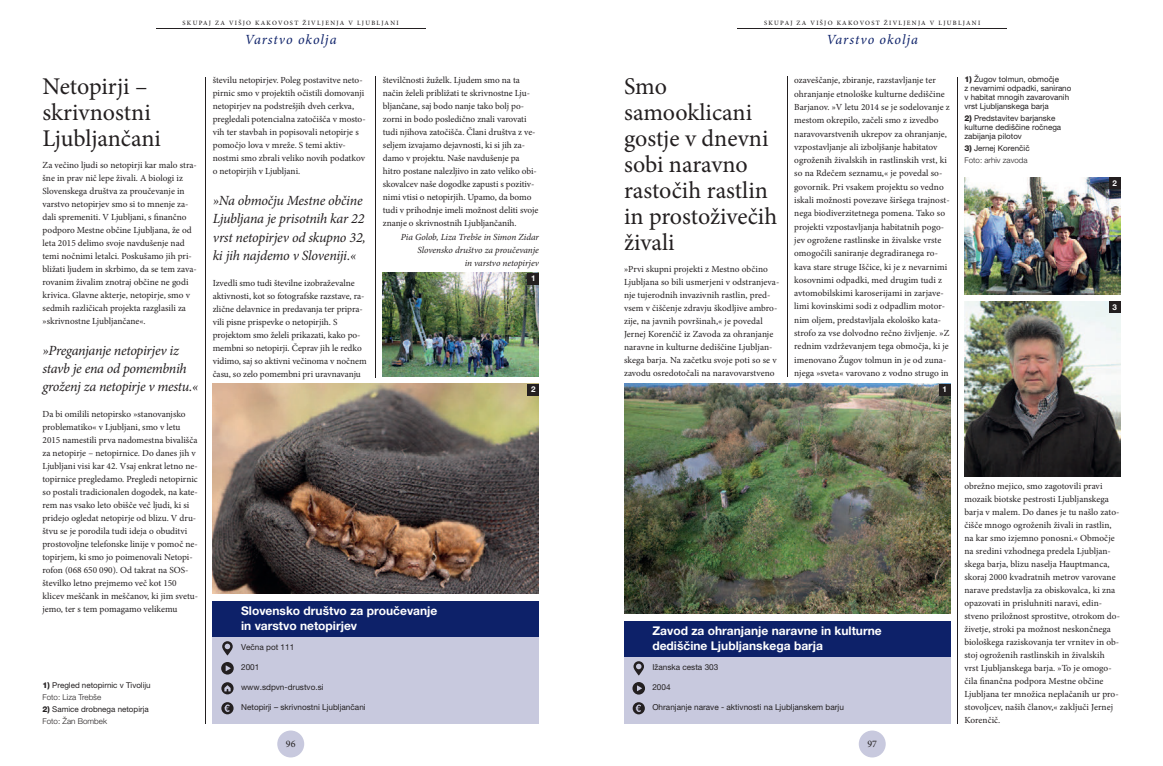
<style>
.page{position:relative;width:1163px;height:766px;background:#fff}
.page>*{position:absolute;margin:0;border:0;box-sizing:border-box;transform-origin:0 0}
.t1{font:24px/26px "Minion Pro";color:#231f20}
.t2{font:italic 14px/18px "Minion Pro";letter-spacing:-.02em;color:#231f20}
.t3{font:italic 14px "Minion Pro";letter-spacing:.065em;color:#0d2169}
.t4{font:700 12px/14.4px "Helvetica Neue LT Pro";color:#fff}
.t5{font:10px "Minion Pro";color:#231f20}
.t6{font:9.3px/13px "Minion Pro";color:#231f20}
.t7{font:italic 9.3px/13px "Minion Pro";letter-spacing:-.005em;color:#231f20;text-align:right}
.t8{font:8.2px "Helvetica Neue LT Pro";color:#231f20}
.t9{font:8px/9px "Helvetica Neue LT Pro";color:#231f20}
.t10{font:300 8px/11.8px "Helvetica Neue LT Pro";color:#231f20}
.t11{font:700 8px "Helvetica Neue LT Pro";color:#fff}
.t12{font:500 6.5px "Minion Pro";letter-spacing:.2em;color:#231f20}
.s1{font-weight:800}
.s2{font-weight:300}
.s3{font-weight:400}
</style>
<div class="page">
<hr style="left:737px;top:28px;width:269px;height:1px;background:#231f20">
<hr style="left:787px;top:77px;width:1px;height:299px;background:#231f20">
<hr style="left:957px;top:77px;width:1px;height:646px;background:#231f20">
<div style="left:858px;top:730px;width:27px;height:27px;background:#c8c9de;border-radius:50%"></div>
<hr style="left:156px;top:28px;width:269px;height:1px;background:#231f20">
<hr style="left:205px;top:77px;width:1px;height:646px;background:#231f20">
<hr style="left:376px;top:77px;width:1px;height:301px;background:#231f20">
<div style="left:277px;top:730px;width:27px;height:27px;background:#c8c9de;border-radius:50%"></div>
<div style="left:213px;top:635px;width:326px;height:88px;background:#c8c9de"></div>
<svg style="left:221px;top:702px;width:12px;height:12px"></svg>
<svg style="left:221px;top:682px;width:12px;height:12px"></svg>
<svg style="left:221px;top:662px;width:13px;height:12px"></svg>
<svg style="left:222px;top:641px;width:11px;height:14px"></svg>
<div style="left:624px;top:655px;width:326px;height:68px;background:#c8c9de"></div>
<svg style="left:632px;top:702px;width:12px;height:12px"></svg>
<svg style="left:632px;top:682px;width:13px;height:12px"></svg>
<svg style="left:633px;top:661px;width:11px;height:14px"></svg>
<img style="left:213px;top:384px;width:326px;height:209px">
<img style="left:624px;top:384px;width:326px;height:229px">
<img style="left:964px;top:178px;width:156px;height:116px">
<img style="left:964px;top:302px;width:156px;height:174px">
<img style="left:383px;top:273px;width:156px;height:104px">
<div style="left:938px;top:384px;width:12px;height:11px;background:#231f20"></div>
<div style="left:1108px;top:302px;width:12px;height:11px;background:#231f20"></div>
<div style="left:527px;top:273px;width:12px;height:11px;background:#231f20"></div>
<div style="left:527px;top:384px;width:12px;height:11px;background:#231f20"></div>
<div style="left:1108px;top:178px;width:12px;height:11px;background:#231f20"></div>
<div style="left:624px;top:621px;width:326px;height:35px;background:#0d2169"></div>
<div style="left:213px;top:601px;width:326px;height:35px;background:#0d2169"></div>
<p class="t12" style="left:183px;top:20px;width:218px">SKUPAJ ZA VIŠJO KAKOVOST ŽIVLJENJA V LJUBLJANI</p>
<h2 class="t3" style="left:245px;top:34px;width:93px">Varstvo okolja</h2>
<h1 class="t1" style="left:43px;top:75px;width:120px">Netopirji – skrivnostni<br>Ljubljančani</h1>
<p class="t6" style="left:43px;top:159px;width:156px">Za večino ljudi so netopirji kar malo stra&shy;šne in prav nič lepe živali. A biologi iz Slovenskega društva za proučevanje in varstvo netopirjev smo si to mnenje za&shy;dali spremeniti. V Ljubljani, s finančno podporo Mestne občine Ljubljana, že od leta 2015 delimo svoje navdušenje nad temi nočnimi letalci. Poskušamo jih pri&shy;bližati ljudem in skrbimo, da se tem zava&shy;rovanim živalim znotraj občine ne godi krivica. Glavne akterje, netopirje, smo v sedmih različicah projekta razglasili za »skrivnostne Ljubljančane«.</p>
<h2 class="t2" style="left:43px;top:342px;width:157px">»Preganjanje netopirjev iz stavb je ena od pomembnih groženj za netopirje v mestu.«</h2>
<p class="t6" style="left:43px;top:408px;width:157px">Da bi omilili netopirsko »stanovanjsko problematiko« v Ljubljani, smo v letu 2015 namestili prva nadomestna bivališča za netopirje – netopirnice. Do danes jih v Ljubljani visi kar 42. Vsaj enkrat letno ne&shy;topirnice pregledamo. Pregledi netopirnic so postali tradicionalen dogodek, na kate&shy;rem nas vsako leto obišče več ljudi, ki si pridejo ogledat netopirje od blizu. V dru&shy;štvu se je porodila tudi ideja o obuditvi prostovoljne telefonske linije v pomoč ne&shy;topirjem, ki smo jo poimenovali Netopi&shy;rofon (068 650 090). Od takrat na SOS&shy;številko letno prejmemo več kot 150 klicev meščank in meščanov, ki jim svetu&shy;jemo, ter s tem pomagamo velikemu</p>
<p class="t9" style="left:43px;top:679px;width:110px;line-height:11.8px"><span class="s1">1)</span> Pregled netopirnic v Tivoliju<br><span class="s2">Foto: Liza Trebše</span></p>
<p class="t9" style="left:43px;top:703px;width:108px;line-height:11.8px"><span class="s1">2)</span> Samice drobnega netopirja<br><span class="s2">Foto: Žan Bombek</span></p>
<p class="t6" style="left:213px;top:75px;width:154px">številu netopirjev. Poleg postavitve neto&shy;pirnic smo v projektih očistili domovanji netopirjev na podstrešjih dveh cerkva, pregledali potencialna zatočišča v mosto&shy;vih ter stavbah in popisovali netopirje s pomočjo lova v mreže. S temi aktiv&shy;nostmi smo zbrali veliko novih podatkov o netopirjih v Ljubljani.</p>
<h2 class="t2" style="left:213px;top:193px;width:155px">»Na območju Mestne občine<br>Ljubljana je prisotnih kar 22 vrst netopirjev od skupno 32, ki jih najdemo v Sloveniji.«</h2>
<p class="t6" style="left:213px;top:277px;width:155px">Izvedli smo tudi številne izobraževalne aktivnosti, kot so fotografske razstave, ra&shy;zlične delavnice in predavanja ter pripra&shy;vili pisne prispevke o netopirjih. S projektom smo želeli prikazati, kako po&shy;membni so netopirji. Čeprav jih le redko vidimo, saj so aktivni večinoma v nočnem času, so zelo pomembni pri uravnavanju</p>
<p class="t6" style="left:383px;top:75px;width:157px">številčnosti žuželk. Ljudem smo na ta način želeli približati te skrivnostne Lju&shy;bljančane, saj bodo nanje tako bolj po&shy;zorni in bodo posledično znali varovati tudi njihova zatočišča. Člani društva z ve&shy;seljem izvajamo dejavnosti, ki si jih za&shy;damo v projektu. Naše navdušenje pa hitro postane nalezljivo in zato veliko obi&shy;skovalcev naše dogodke zapusti s pozitiv&shy;nimi vtisi o netopirjih. Upamo, da bomo tudi v prihodnje imeli možnost deliti svoje znanje o skrivnostnih Ljubljančanih.</p>
<p class="t7" style="left:400px;top:231px;width:140px">Pia Golob, Liza Trebše in Simon Zidar<br>Slovensko društvo za proučevanje<br>in varstvo netopirjev</p>
<p class="t11" style="left:531px;top:275px;width:6px">1</p>
<p class="t11" style="left:531px;top:386px;width:6px">2</p>
<p class="t4" style="left:241px;top:604px;width:198px">Slovensko društvo za proučevanje in varstvo netopirjev</p>
<p class="t8" style="left:241px;top:644px;width:55px">Večna pot 111</p>
<p class="t8" style="left:241px;top:664px;width:20px">2001</p>
<p class="t8" style="left:241px;top:684px;width:84px">www.sdpvn-drustvo.si</p>
<p class="t8" style="left:241px;top:704px;width:126px">Netopirji – skrivnostni Ljubljančani</p>
<p class="t5" style="left:286px;top:739px;width:11px">96</p>
<p class="t12" style="left:764px;top:20px;width:218px">SKUPAJ ZA VIŠJO KAKOVOST ŽIVLJENJA V LJUBLJANI</p>
<h2 class="t3" style="left:826px;top:34px;width:93px">Varstvo okolja</h2>
<h1 class="t1" style="left:624px;top:75px;width:155px">Smo samooklicani gostje v dnevni sobi naravno rastočih rastlin in prostoživečih živali</h1>
<p class="t6" style="left:624px;top:263px;width:157px">»Prvi skupni projekti z Mestno občino Ljubljana so bili usmerjeni v odstranjeva&shy;nje tujerodnih invazivnih rastlin, pred&shy;vsem v čiščenje zdravju škodljive ambro&shy;zije, na javnih površinah,« je povedal Jernej Korenčič iz Zavoda za ohranjanje naravne in kulturne dediščine Ljubljan&shy;skega barja. Na začetku svoje poti so se v zavodu osredotočali na naravovarstveno</p>
<p class="t6" style="left:794px;top:75px;width:157px;line-height:13.3px">ozaveščanje, zbiranje, razstavljanje ter ohranjanje etnološke kulturne dediščine Barjanov. »V letu 2014 se je sodelovanje z mestom okrepilo, začeli smo z izvedbo naravovarstvenih ukrepov za ohranjanje, vzpostavljanje ali izboljšanje habitatov ogroženih živalskih in rastlinskih vrst, ki so na Rdečem seznamu,« je povedal so&shy;govornik. Pri vsakem projektu so vedno iskali možnosti povezave širšega trajnost&shy;nega biodiverzitetnega pomena. Tako so projekti vzpostavljanja habitatnih pogo&shy;jev ogrožene rastlinske in živalske vrste omogočili saniranje degradiranega ro&shy;kava stare struge Iščice, ki je z nevarnimi kosovnimi odpadki, med drugim tudi z avtomobilskimi karoserijami in zarjave&shy;limi kovinskimi sodi z odpadlim motor&shy;nim oljem, predstavljala ekološko kata&shy;strofo za vse dolvodno rečno življenje. »Z rednim vzdrževanjem tega območja, ki je imenovano Žugov tolmun in je od zuna&shy;njega »sveta« varovano z vodno strugo in</p>
<p class="t11" style="left:942px;top:386px;width:6px">1</p>
<p class="t9" style="left:964px;top:76px;width:108px"><span class="s1">1)</span> Žugov tolmun, območje<br>z nevarnimi odpadki, sanirano v habitat mnogih zavarovanih vrst Ljubljanskega barja</p>
<p class="t9" style="left:964px;top:115px;width:98px"><span class="s1">2)</span> Predstavitev barjanske kulturne dediščine ročnega zabijanja pilotov</p>
<p class="t10" style="left:964px;top:143px;width:67px"><span class="s1">3)</span> <span class="s3">Jernej Korenčič<br></span>Foto: arhiv zavoda</p>
<p class="t11" style="left:1112px;top:180px;width:6px">2</p>
<p class="t11" style="left:1112px;top:304px;width:6px">3</p>
<p class="t4" style="left:652px;top:624px;width:231px">Zavod za ohranjanje naravne in kulturne dediščine Ljubljanskega barja</p>
<p class="t8" style="left:652px;top:664px;width:67px">Ižanska cesta 303</p>
<p class="t8" style="left:652px;top:684px;width:20px">2004</p>
<p class="t8" style="left:652px;top:704px;width:193px">Ohranjanje narave - aktivnosti na Ljubljanskem barju</p>
<p class="t5" style="left:867px;top:739px;width:11px">97</p>
<p class="t6" style="left:964px;top:480px;width:157px">obrežno mejico, smo zagotovili pravi mozaik biotske pestrosti Ljubljanskega barja v malem. Do danes je tu našlo zato&shy;čišče mnogo ogroženih živali in rastlin, na kar smo izjemno ponosni.« Območje na sredini vzhodnega predela Ljubljan&shy;skega barja, blizu naselja Hauptmanca, skoraj 2000 kvadratnih metrov varovane narave predstavlja za obiskovalca, ki zna opazovati in prisluhniti naravi, edin&shy;stveno priložnost sprostitve, otrokom do&shy;živetje, stroki pa možnost neskončnega biološkega raziskovanja ter vrnitev in ob&shy;stoj ogroženih rastlinskih in živalskih vrst Ljubljanskega barja. »To je omogo&shy;čila finančna podpora Mestne občine Ljubljana ter množica neplačanih ur pro&shy;stovoljcev, naših članov,« zaključi Jernej Korenčič.</p>
</div>
